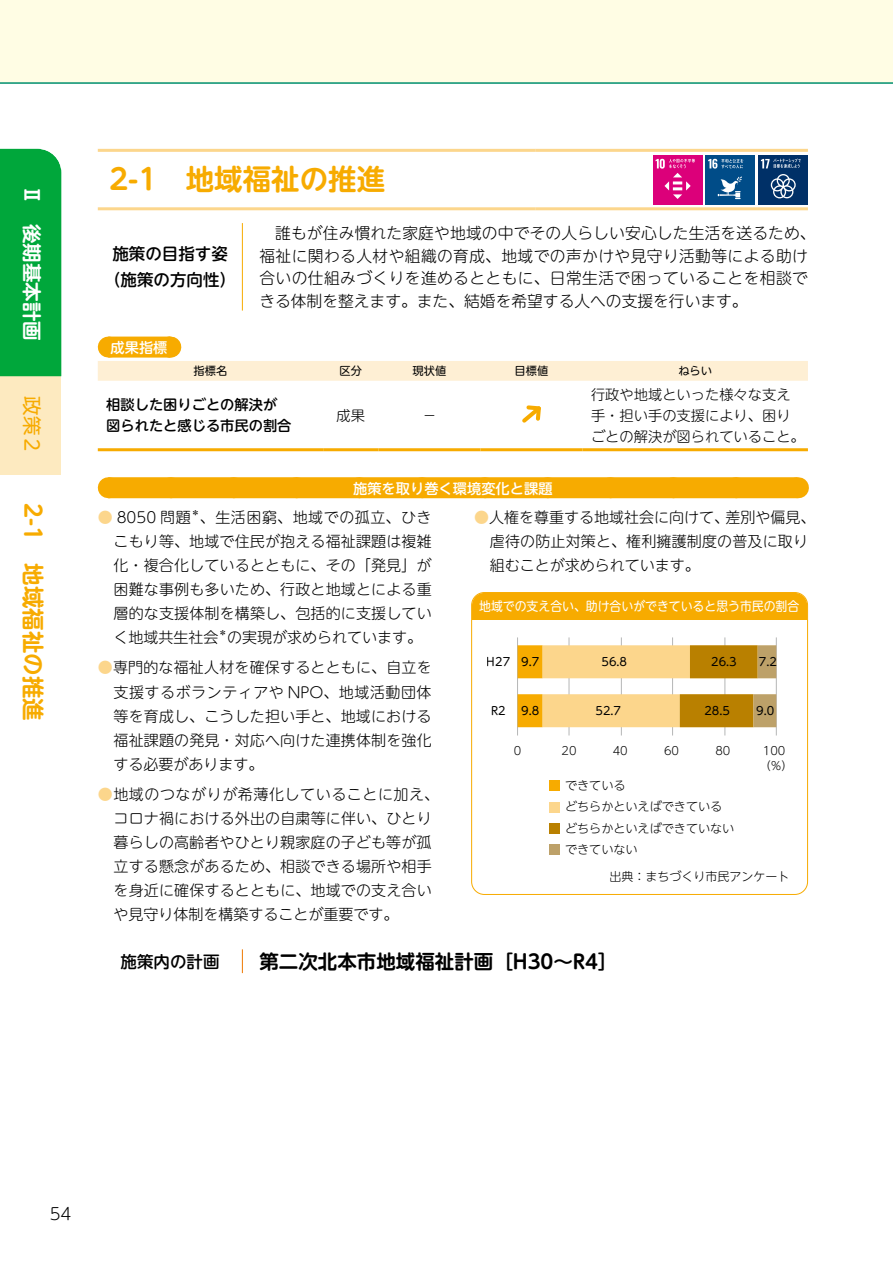
<style>
.page{position:relative;width:893px;height:1263px;background:#fff}
.page>*{position:absolute;margin:0;border:0;box-sizing:border-box;transform-origin:0 0}
.t1{font:700 28.5px "UD Shin M Go Pr 6 N De";color:#f7ab00}
.t2{font:700 22.5px "UD Shin M Go Pr 6 N De";color:#f7ab00}
.t3{font:700 19.5px "UD Shin M Go Pr 6 N De";color:#000}
.t4{font:700 19.5px "UD Shin M Go Pr 6 N De";color:#fff}
.t5{font:19.5px "UD Shin M Go Pr 6 N";color:#f7ab00}
.t6{font:500 16.5px/25.5px "UD Shin M Go Pr 6 N";color:#000;text-align:center}
.t7{font:300 16.5px "UD Shin M Go Pr 6 N";color:#000}
.t8{font:300 15.75px/22.5px "UD Shin M Go Pr 6 N";letter-spacing:.025em;color:#000}
.t9{font:300 15px/24px "UD Shin M Go Pr 6 N";letter-spacing:.01em;color:#000;text-align:justify}
.t10{font:300 14.25px/21px "UD Shin M Go Pr 6 N";color:#000}
.t11{font:500 14.25px/21px "UD Shin M Go Pr 6 N";color:#000}
.t12{font:500 14.25px "UD Shin M Go Pr 6 N";color:#fff}
.t13{font:12.75px "UD Shin M Go Pr 6 N";color:#fff;scale:.93 1}
.t14{font:300 12.15px/21.3px "UD Shin M Go Pr 6 N";color:#000}
.t15{font:300 12px "UD Shin M Go Pr 6 N";color:#000}
.t16{font:11.4px "UD Shin M Go Pr 6 N";color:#000}
.t17{font:300 11.4px "UD Shin M Go Pr 6 N";color:#000}
.t18{font:11.25px "UD Shin M Go Pr 6 N";color:#000}
.t19{font:300 8.7px "UD Shin M Go Pr 6 N";color:#000}
.s1{color:#fcd68c}
</style>
<div class="page">
<div style="left:0;top:376px;width:61px;height:99px;background:#fdeac0"></div>
<div style="left:0;top:149px;width:61px;height:227px;background:#00a73b"></div>
<div style="left:0;top:0;width:893px;height:84px;background:#fffde4"></div>
<div style="left:108px;top:477px;width:689px;height:21px;background:#f7ab00"></div>
<svg style="left:171px;top:477px;width:595px;height:1px"></svg>
<svg style="left:797px;top:477px;width:1px;height:21px"></svg>
<hr style="left:98px;top:149px;width:438px;height:3px;background:#fcd68c">
<hr style="left:536px;top:149px;width:272px;height:3px;background:#fcd68c">
<hr style="left:98px;top:207px;width:438px;height:3px;background:#fcd68c">
<hr style="left:536px;top:207px;width:272px;height:3px;background:#fcd68c">
<div style="left:653px;top:155px;width:49px;height:50px;background:#dc007a"></div>
<svg style="left:655px;top:159px;width:40px;height:40px"></svg>
<div style="left:705px;top:155px;width:50px;height:50px;background:#004c88"></div>
<svg style="left:718px;top:176px;width:24px;height:23px"></svg>
<svg style="left:708px;top:159px;width:35px;height:10px"></svg>
<div style="left:758px;top:155px;width:50px;height:50px;background:#003067"></div>
<svg style="left:771px;top:174px;width:25px;height:24px"></svg>
<svg style="left:761px;top:158px;width:40px;height:10px"></svg>
<hr style="left:242px;top:223px;width:1px;height:88px;background:#f7ab00">
<svg style="left:98px;top:337px;width:710px;height:44px"></svg>
<hr style="left:98px;top:448px;width:225px;height:3px;background:#f7ab00">
<hr style="left:323px;top:448px;width:55px;height:3px;background:#f7ab00">
<hr style="left:378px;top:448px;width:102px;height:3px;background:#f7ab00">
<hr style="left:480px;top:448px;width:103px;height:3px;background:#f7ab00">
<hr style="left:583px;top:448px;width:225px;height:3px;background:#f7ab00">
<svg style="left:522px;top:405px;width:19px;height:18px"></svg>
<svg style="left:242px;top:949px;width:1px;height:24px"></svg>
<div style="left:472px;top:593px;width:335px;height:26px;background:#f7ab00"></div>
<hr style="left:569px;top:637px;width:1px;height:98px;background:#b5b6b6">
<hr style="left:621px;top:637px;width:1px;height:98px;background:#b5b6b6">
<hr style="left:672px;top:637px;width:1px;height:98px;background:#b5b6b6">
<hr style="left:725px;top:637px;width:1px;height:98px;background:#b5b6b6">
<hr style="left:776px;top:637px;width:1px;height:98px;background:#b5b6b6">
<hr style="left:517px;top:637px;width:1px;height:98px;background:#b5b6b6">
<svg style="left:518px;top:645px;width:258px;height:82px"></svg>
<div style="left:549px;top:780px;width:11px;height:11px;background:#f7ab00"></div>
<div style="left:549px;top:802px;width:11px;height:10px;background:#fcd68c"></div>
<div style="left:549px;top:823px;width:11px;height:11px;background:#b98000"></div>
<div style="left:549px;top:844px;width:11px;height:11px;background:#bda169"></div>
<div style="left:471px;top:592px;width:337px;height:303px;border:1px solid #f7ab00;border-radius:13px"></div>
<h3 class="t4" style="left:49px;top:185px;width:157px;rotate:90deg">Ⅱ　後期基本計画</h3>
<h3 class="t5" style="left:48px;top:396px;width:60px;rotate:90deg">政策２</h3>
<h2 class="t2" style="left:52px;top:503px;width:219px;rotate:90deg">2-1　地域福祉の推進</h2>
<h1 class="t1" style="left:109px;top:155px;width:277px">2-1　地域福祉の推進</h1>
<p class="t6" style="left:104px;top:240px;width:133px">施策の目指す姿（施策の方向性）</p>
<p class="t12" style="left:111px;top:335px;width:58px">成果指標</p>
<p class="t8" style="left:259px;top:221px;width:558px;text-indent:16px">誰もが住み慣れた家庭や地域の中でその人らしい安心した生活を送るため、福祉に関わる人材や組織の育成、地域での声かけや見守り活動等による助け合いの仕組みづくりを進めるとともに、日常生活で困っていることを相談できる体制を整えます。また、結婚を希望する人への支援を行います。</p>
<p class="t18" style="left:194px;top:361px;width:35px">指標名</p>
<p class="t18" style="left:340px;top:361px;width:24px">区分</p>
<p class="t18" style="left:413px;top:361px;width:35px">現状値</p>
<p class="t18" style="left:515px;top:361px;width:35px">目標値</p>
<p class="t18" style="left:678px;top:361px;width:35px">ねらい</p>
<p class="t11" style="left:106px;top:393px;width:187px">相談した困りごとの解決が図られたと感じる市民の割合</p>
<p class="t10" style="left:337px;top:404px;width:30px">成果</p>
<p class="t10" style="left:422px;top:404px;width:16px">－</p>
<p class="t10" style="left:591px;top:383px;width:215px">行政や地域といった様々な支え手・担い手の支援により、困りごとの解決が図られていること。</p>
<p class="t12" style="left:353px;top:476px;width:201px">施策を取り巻く環境変化と課題</p>
<p class="t9" style="left:98px;top:505px;width:94px"><span class="s1">●</span> 8050 問題</p>
<p class="t19" style="left:191px;top:505px;width:10px">＊</p>
<p class="t9" style="left:114px;top:505px;width:320px;text-indent:86px">、生活困窮、地域での孤立、ひきこもり等、地域で住民が抱える福祉課題は複雑化・複合化しているとともに、その「発見」が困難な事例も多いため、行政と地域とによる重層的な支援体制を構築し、包括的に支援していく地域共生社会</p>
<p class="t19" style="left:219px;top:625px;width:10px">＊</p>
<p class="t9" style="left:227px;top:625px;width:196px">の実現が求められています。</p>
<p class="t9" style="left:114px;top:655px;width:320px;text-indent:-16px"><span class="s1">●</span>専門的な福祉人材を確保するとともに、自立を支援するボランティアや NPO、地域活動団体等を育成し、こうした担い手と、地域における福祉課題の発見・対応へ向けた連携体制を強化する必要があります。</p>
<p class="t9" style="left:114px;top:781px;width:327px;text-align:left;text-indent:-16px"><span class="s1">●</span>地域のつながりが希薄化していることに加え、コロナ禍における外出の自粛等に伴い、ひとり暮らしの高齢者やひとり親家庭の子ども等が孤立する懸念があるため、相談できる場所や相手を身近に確保するとともに、地域での支え合いや見守り体制を構築することが重要です。</p>
<p class="t9" style="left:490px;top:505px;width:327px;text-align:left;text-indent:-16px"><span class="s1">●</span>人権を尊重する地域社会に向けて、差別や偏見、虐待の防止対策と、権利擁護制度の普及に取り組むことが求められています。</p>
<p class="t13" style="left:479px;top:595px;width:346px">地域での支え合い、助け合いができていると思う市民の割合</p>
<p class="t16" style="left:487px;top:652px;width:25px">H27</p>
<p class="t16" style="left:491px;top:701px;width:16px">R2</p>
<p class="t16" style="left:521px;top:653px;width:20px">9.7</p>
<p class="t16" style="left:602px;top:653px;width:27px">56.8</p>
<p class="t16" style="left:711px;top:653px;width:27px">26.3</p>
<p class="t16" style="left:759px;top:653px;width:20px">7.2</p>
<p class="t16" style="left:521px;top:701px;width:20px">9.8</p>
<p class="t16" style="left:595px;top:701px;width:27px">52.7</p>
<p class="t16" style="left:704px;top:701px;width:27px">28.5</p>
<p class="t16" style="left:756px;top:701px;width:20px">9.0</p>
<p class="t17" style="left:514px;top:742px;width:9px">0</p>
<p class="t17" style="left:561px;top:742px;width:17px">20</p>
<p class="t17" style="left:613px;top:742px;width:17px">40</p>
<p class="t17" style="left:664px;top:742px;width:17px">60</p>
<p class="t17" style="left:715px;top:742px;width:17px">80</p>
<p class="t17" style="left:763px;top:742px;width:24px">100</p>
<p class="t14" style="left:565px;top:774px;width:171px">できている<br>どちらかといえばできているどちらかといえばできていないできていない</p>
<p class="t17" style="left:760px;top:756px;width:34px">（%）</p>
<p class="t15" style="left:609px;top:867px;width:181px">出典：まちづくり市民アンケート</p>
<p class="t6" style="left:121px;top:947px;width:100px">施策内の計画</p>
<h3 class="t3" style="left:259px;top:944px;width:360px">第二次北本市地域福祉計画［H30～R4］</h3>
<p class="t7" style="left:50px;top:1200px;width:23px">54</p>
</div>
